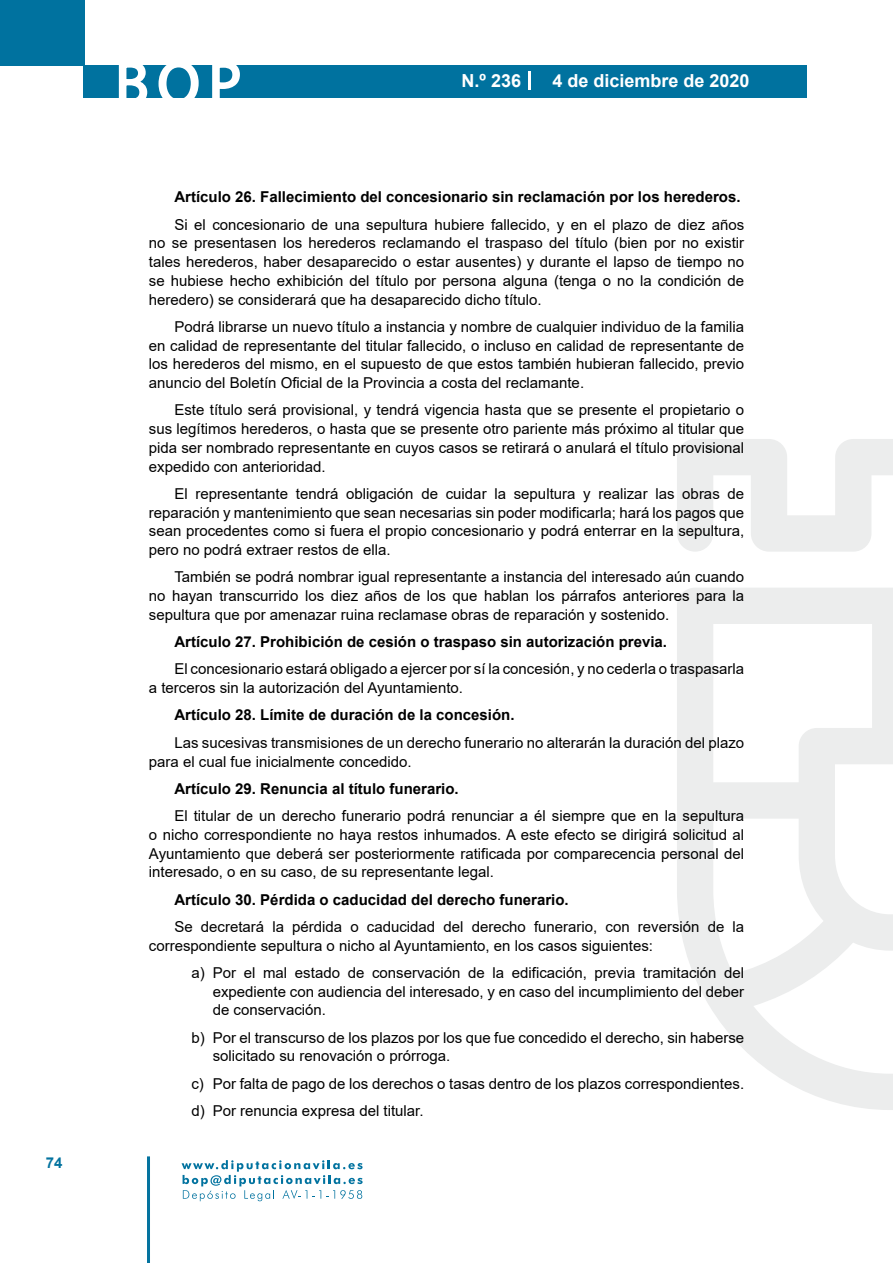
<style>
.page{position:relative;width:893px;height:1263px;background:#fff}
.page>*{position:absolute;margin:0;border:0;box-sizing:border-box;transform-origin:0 0}
.t1{font:500 61.5px "Avant Garde";color:#fff}
.t2{font:700 18px "Arial";color:#fff}
.t3{font:15px/18.8px "Arial";color:#000;text-align:justify}
.t4{font:700 15px "Arial";color:#000}
.t5{font:700 15px "Arial";color:#04739f}
</style>
<div class="page">
<div style="left:0;top:0;width:85px;height:65px;background:#00729f"></div>
<div style="left:84px;top:65px;width:723px;height:33px;background:#00729f"></div>
<svg style="left:118px;top:65px;width:30px;height:33px"></svg>
<svg style="left:158px;top:65px;width:41px;height:33px"></svg>
<svg style="left:212px;top:65px;width:28px;height:33px"></svg>
<svg style="left:182px;top:1160px;width:181px;height:41px"></svg>
<hr style="left:147px;top:1156px;width:3px;height:107px;background:#04739f">
<svg style="left:529px;top:71px;width:2px;height:19px"></svg>
<svg style="left:677px;top:439px;width:216px;height:671px"></svg>
<p class="t5" style="left:46px;top:1152px;width:18px">74</p>
<h1 class="t1" style="left:115px;top:46px;width:128px">BOP</h1>
<p class="t2" style="left:462px;top:68px;width:61px">N.º 236</p>
<p class="t2" style="left:552px;top:68px;width:199px">4 de diciembre de 2020</p>
<p class="t4" style="left:174px;top:187px;width:568px">Artículo 26. Fallecimiento del concesionario sin reclamación por los herederos.</p>
<p class="t3" style="left:149px;top:215px;width:597px;text-indent:26px">Si el concesionario de una sepultura hubiere fallecido, y en el plazo de diez años no se presentasen los herederos reclamando el traspaso del título (bien por no existir tales herederos, haber desaparecido o estar ausentes) y durante el lapso de tiempo no se hubiese hecho exhibición del título por persona alguna (tenga o no la condición de heredero) se considerará que ha desaparecido dicho título.</p>
<p class="t3" style="left:149px;top:317px;width:597px;text-indent:26px">Podrá librarse un nuevo título a instancia y nombre de cualquier individuo de la familia en calidad de representante del titular fallecido, o incluso en calidad de representante de los herederos del mismo, en el supuesto de que estos también hubieran fallecido, previo anuncio del Boletín Oficial de la Provincia a costa del reclamante.</p>
<p class="t3" style="left:149px;top:401px;width:597px;text-indent:26px">Este título será provisional, y tendrá vigencia hasta que se presente el propietario o sus legítimos herederos, o hasta que se presente otro pariente más próximo al titular que pida ser nombrado representante en cuyos casos se retirará o anulará el título provisional expedido con anterioridad.</p>
<p class="t3" style="left:149px;top:484px;width:597px;text-indent:26px">El representante tendrá obligación de cuidar la sepultura y realizar las obras de reparación y mantenimiento que sean necesarias sin poder modificarla; hará los pagos que sean procedentes como si fuera el propio concesionario y podrá enterrar en la sepultura, pero no podrá extraer restos de ella.</p>
<p class="t3" style="left:149px;top:568px;width:597px;text-indent:26px">También se podrá nombrar igual representante a instancia del interesado aún cuando no hayan transcurrido los diez años de los que hablan los párrafos anteriores para la sepultura que por amenazar ruina reclamase obras de reparación y sostenido.</p>
<p class="t4" style="left:174px;top:631px;width:494px">Artículo 27. Prohibición de cesión o traspaso sin autorización previa.</p>
<p class="t3" style="left:149px;top:660px;width:597px;text-indent:26px">El concesionario estará obligado a ejercer por sí la concesión, y no cederla o traspasarla a terceros sin la autorización del Ayuntamiento.</p>
<p class="t4" style="left:174px;top:705px;width:342px">Artículo 28. Límite de duración de la concesión.</p>
<p class="t3" style="left:149px;top:733px;width:597px;text-indent:26px">Las sucesivas transmisiones de un derecho funerario no alterarán la duración del plazo para el cual fue inicialmente concedido.</p>
<p class="t4" style="left:174px;top:778px;width:286px">Artículo 29. Renuncia al título funerario.</p>
<p class="t3" style="left:149px;top:806px;width:597px;text-indent:26px">El titular de un derecho funerario podrá renunciar a él siempre que en la sepultura o nicho correspondiente no haya restos inhumados. A este efecto se dirigirá solicitud al Ayuntamiento que deberá ser posteriormente ratificada por comparecencia personal del interesado, o en su caso, de su representante legal.</p>
<p class="t4" style="left:174px;top:889px;width:396px">Artículo 30. Pérdida o caducidad del derecho funerario.</p>
<p class="t3" style="left:149px;top:917px;width:597px;text-indent:26px">Se decretará la pérdida o caducidad del derecho funerario, con reversión de la correspondiente sepultura o nicho al Ayuntamiento, en los casos siguientes:</p>
<p class="t3" style="left:213px;top:963px;width:533px;text-indent:-21px">a) Por el mal estado de conservación de la edificación, previa tramitación del expediente con audiencia del interesado, y en caso del incumplimiento del deber de conservación.</p>
<p class="t3" style="left:213px;top:1028px;width:533px;text-indent:-21px">b) Por el transcurso de los plazos por los que fue concedido el derecho, sin haberse solicitado su renovación o prórroga.</p>
<p class="t3" style="left:191px;top:1069px;width:554px;line-height:27.3px">c) Por falta de pago de los derechos o tasas dentro de los plazos correspondientes. d) Por renuncia expresa del titular.</p>
</div>
